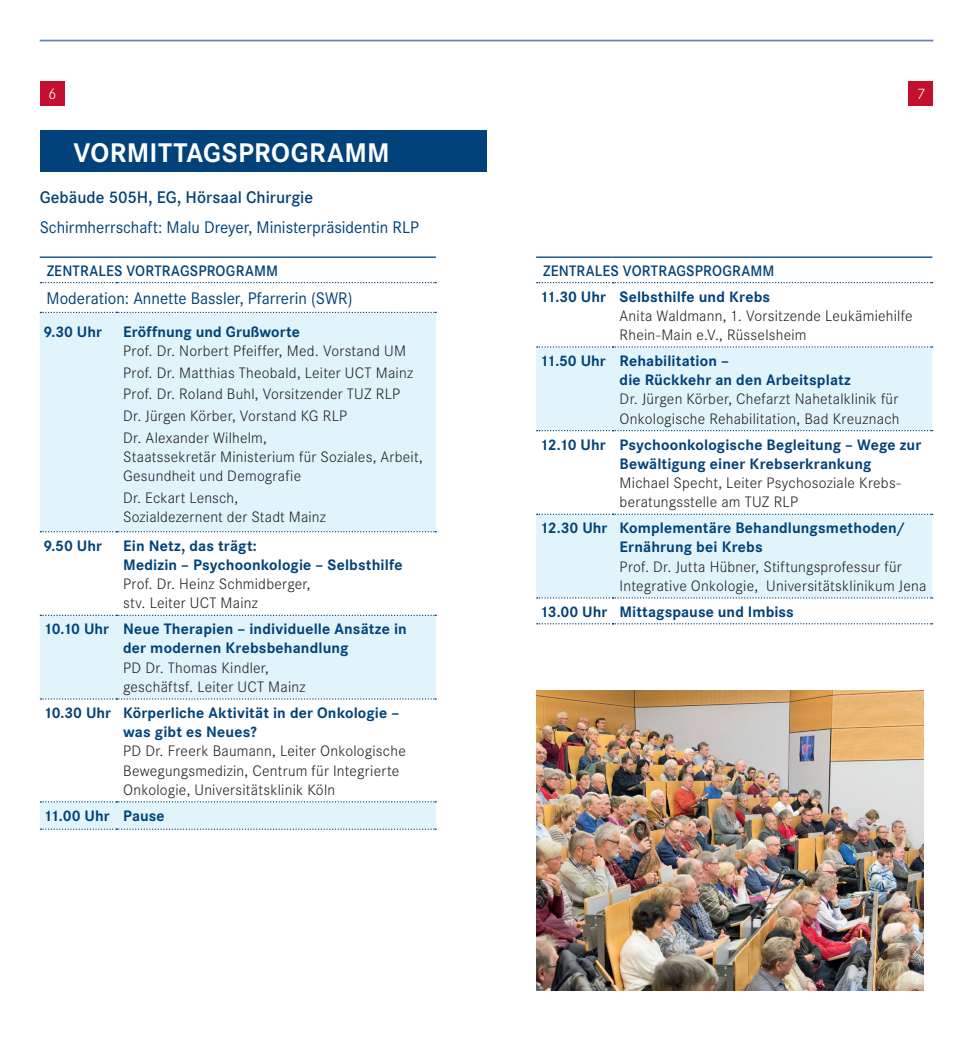
<style>
.page{position:relative;width:973px;height:1042px;background:#fff}
.page>*{position:absolute;margin:0;border:0;box-sizing:border-box;transform-origin:0 0}
.t1{font:700 28px "Corporate S";letter-spacing:.015em;color:#fff}
.t2{font:17.5px "Corporate S";color:#004279}
.t3{font:600 17.5px "Corporate S";color:#004279}
.t4{font:300 15.75px/19.2px "Corporate S";letter-spacing:.015em;color:#231f20}
.t5{font:700 15.75px/19.2px "Corporate S";letter-spacing:.01em;color:#004279}
.t6{font:600 15.75px "Corporate S";letter-spacing:.01em;color:#004279;scale:.96 1}
.t7{font:300 15.75px "Corporate S";color:#fff}
</style>
<div class="page">
<div style="left:40px;top:81px;width:25px;height:24px;background:#c3102e"></div>
<hr style="left:40px;top:40px;width:893px;height:1px;background:#6388b0">
<div style="left:908px;top:81px;width:25px;height:24px;background:#c3102e"></div>
<div style="left:40px;top:130px;width:446px;height:42px;background:#004279"></div>
<svg style="left:40px;top:313px;width:396px;height:515px;fill:#e1f4fc"></svg>
<svg style="left:40px;top:282px;width:396px;height:31px"></svg>
<svg style="left:40px;top:531px;width:396px;height:1px"></svg>
<svg style="left:40px;top:615px;width:396px;height:1px"></svg>
<svg style="left:40px;top:698px;width:396px;height:1px"></svg>
<svg style="left:40px;top:801px;width:396px;height:1px"></svg>
<svg style="left:40px;top:828px;width:396px;height:2px"></svg>
<hr style="left:40px;top:256px;width:76px;height:2px;background:#004279">
<hr style="left:116px;top:256px;width:320px;height:2px;background:#004279">
<svg style="left:536px;top:282px;width:396px;height:1px"></svg>
<div style="left:536px;top:346px;width:396px;height:85px;background:#e1f4fc"></div>
<hr style="left:536px;top:256px;width:76px;height:2px;background:#004279">
<hr style="left:612px;top:256px;width:320px;height:2px;background:#004279">
<svg style="left:536px;top:514px;width:396px;height:110px"></svg>
<img style="left:536px;top:691px;width:386px;height:300px">
<p class="t7" style="left:48px;top:85px;width:10px">6</p>
<p class="t7" style="left:916px;top:85px;width:10px">7</p>
<h1 class="t1" style="left:73px;top:137px;width:318px">VORMITTAGSPROGRAMM</h1>
<p class="t3" style="left:40px;top:187px;width:275px">Gebäude 505H, EG, Hörsaal Chirurgie</p>
<p class="t2" style="left:40px;top:217px;width:381px">Schirmherrschaft: Malu Dreyer, Ministerpräsidentin RLP</p>
<p class="t6" style="left:47px;top:261px;width:242px">ZENTRALES VORTRAGSPROGRAMM</p>
<p class="t2" style="left:47px;top:288px;width:307px">Moderation: Annette Bassler, Pfarrerin (SWR)</p>
<p class="t5" style="left:43px;top:322px;width:60px">9.30 Uhr</p>
<p class="t5" style="left:123px;top:322px;width:178px">Eröffnung und Grußworte</p>
<p class="t4" style="left:123px;top:340px;width:291px;line-height:21.7px">Prof. Dr. Norbert Pfeiffer, Med. Vorstand UM Prof. Dr. Matthias Theobald, Leiter UCT Mainz Prof. Dr. Roland Buhl, Vorsitzender TUZ RLP Dr. Jürgen Körber, Vorstand KG RLP<br>Dr. Alexander Wilhelm,</p>
<p class="t4" style="left:123px;top:447px;width:301px">Staatssekretär Ministerium für Soziales, Arbeit,<br>Gesundheit und Demografie</p>
<p class="t4" style="left:123px;top:488px;width:204px">Dr. Eckart Lensch,<br>Sozialdezernent der Stadt Mainz</p>
<p class="t5" style="left:43px;top:536px;width:60px">9.50 Uhr</p>
<p class="t5" style="left:123px;top:536px;width:281px">Ein Netz, das trägt:<br>Medizin – Psychoonkologie – Selbsthilfe</p>
<p class="t4" style="left:123px;top:574px;width:189px">Prof. Dr. Heinz Schmidberger, stv. Leiter UCT Mainz</p>
<p class="t5" style="left:123px;top:620px;width:285px;text-indent:-80px">10.10 Uhr Neue Therapien – individuelle Ansätze in der modernen Krebsbehandlung</p>
<p class="t4" style="left:123px;top:658px;width:184px">PD Dr. Thomas Kindler, geschäftsf. Leiter UCT Mainz</p>
<p class="t5" style="left:123px;top:703px;width:277px;text-indent:-80px">10.30 Uhr Körperliche Aktivität in der Onkologie – was gibt es Neues?</p>
<p class="t4" style="left:123px;top:741px;width:284px">PD Dr. Freerk Baumann, Leiter Onkologische<br>Bewegungsmedizin, Centrum für Integrierte<br>Onkologie, Universitätsklinik Köln</p>
<p class="t5" style="left:43px;top:806px;width:122px">11.00 Uhr Pause</p>
<p class="t6" style="left:543px;top:261px;width:242px">ZENTRALES VORTRAGSPROGRAMM</p>
<p class="t5" style="left:539px;top:287px;width:232px">11.30 Uhr Selbsthilfe und Krebs</p>
<p class="t4" style="left:619px;top:306px;width:294px">Anita Waldmann, 1. Vorsitzende Leukämiehilfe<br>Rhein-Main e.V., Rüsselsheim</p>
<p class="t5" style="left:619px;top:351px;width:233px;text-indent:-80px">11.50 Uhr Rehabilitation –<br>die Rückkehr an den Arbeitsplatz</p>
<p class="t4" style="left:619px;top:390px;width:281px">Dr. Jürgen Körber, Chefarzt Nahetalklinik für<br>Onkologische Rehabilitation, Bad Kreuznach</p>
<p class="t5" style="left:619px;top:435px;width:303px;text-indent:-80px">12.10 Uhr Psychoonkologische Begleitung – Wege zur<br>Bewältigung einer Krebserkrankung</p>
<p class="t4" style="left:619px;top:473px;width:283px">Michael Specht, Leiter Psychosoziale Krebs&shy;beratungsstelle am TUZ RLP</p>
<p class="t5" style="left:619px;top:519px;width:287px;text-indent:-80px">12.30 Uhr Komplementäre Behandlungsmethoden/<br>Ernährung bei Krebs</p>
<p class="t4" style="left:619px;top:557px;width:308px">Prof. Dr. Jutta Hübner, Stiftungsprofessur für<br>Integrative Onkologie, Universitätsklinikum Jena</p>
<p class="t5" style="left:539px;top:602px;width:255px">13.00 Uhr Mittagspause und Imbiss</p>
</div>
